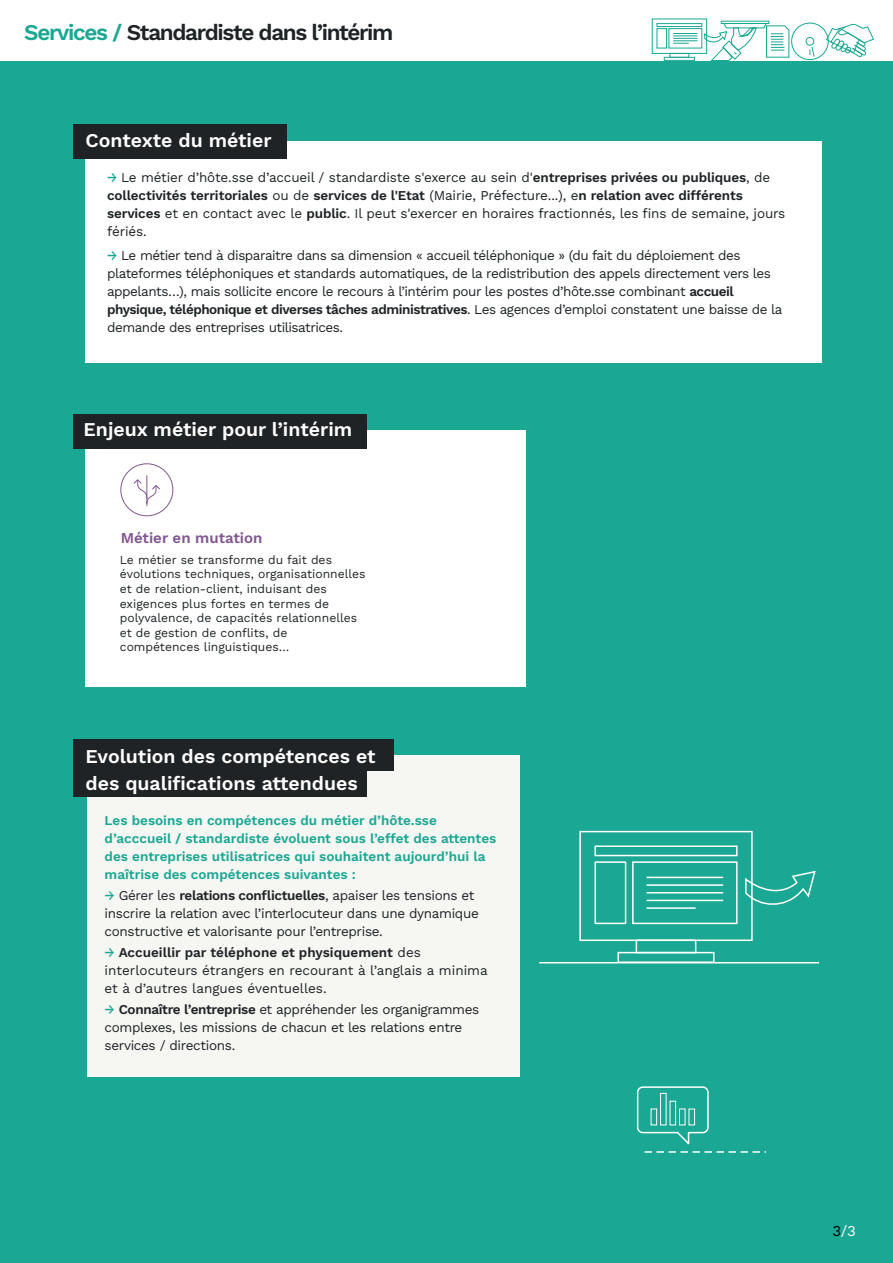
<style>
.page{position:relative;width:893px;height:1263px;background:#fff}
.page>*{position:absolute;margin:0;border:0;box-sizing:border-box;transform-origin:0 0}
.t1{font:600 22.5px "Work Sans";letter-spacing:-.06em;color:#1f2325}
.t2{font:600 19.5px/27px "Work Sans";color:#fff}
.t3{font:600 15px "Work Sans";color:#825691}
.t4{font:15px "Work Sans";color:#fff}
.t5{font:13.5px/18px "Work Sans";letter-spacing:-.025em;color:#1f2325}
.t6{font:600 13.5px/18px "Work Sans";color:#1aa793}
.t7{font:13.5px/18px "Work Sans";color:#1f2325}
.t8{font:12.15px/14.5px "Work Sans";color:#1f2325}
.s1{color:#1aa793}
.s2{font-weight:500;color:#1aa793}
.s3{font-weight:600}
.s4{color:#000001}
</style>
<div class="page">
<div style="left:0;top:2px;width:893px;height:1261px;background:#1aa793"></div>
<hr style="left:539px;top:962px;width:280px;height:1px;background:#fff">
<div style="left:579px;top:831px;width:174px;height:110px;border:2px solid #fff"></div>
<div style="left:636px;top:939px;width:60px;height:14px;border:2px solid #fff"></div>
<div style="left:617px;top:952px;width:97px;height:11px;border:2px solid #fff"></div>
<div style="left:594px;top:845px;width:144px;height:11px;border:2px solid #fff"></div>
<div style="left:594px;top:861px;width:32px;height:63px;border:2px solid #fff"></div>
<div style="left:632px;top:861px;width:106px;height:63px;border:2px solid #fff"></div>
<hr style="left:646px;top:877px;width:77px;height:1px;background:#fff">
<hr style="left:646px;top:884px;width:77px;height:2px;background:#fff">
<hr style="left:646px;top:892px;width:77px;height:1px;background:#fff">
<hr style="left:646px;top:900px;width:77px;height:1px;background:#fff">
<hr style="left:646px;top:907px;width:50px;height:2px;background:#fff">
<svg style="left:745px;top:870px;width:71px;height:38px"></svg>
<svg style="left:636px;top:1086px;width:130px;height:67px"></svg>
<div style="left:651px;top:1108px;width:6px;height:17px;border:1px solid #fff"></div>
<div style="left:660px;top:1093px;width:7px;height:32px;border:1px solid #fff"></div>
<div style="left:670px;top:1101px;width:6px;height:24px;border:1px solid #fff"></div>
<div style="left:679px;top:1108px;width:6px;height:17px;border:1px solid #fff"></div>
<div style="left:688px;top:1108px;width:7px;height:17px;border:1px solid #fff"></div>
<div style="left:87px;top:755px;width:432px;height:321px;background:#f6f6f3"></div>
<div style="left:73px;top:739px;width:321px;height:31px;background:#1f2325"></div>
<div style="left:73px;top:769px;width:294px;height:28px;background:#1f2325"></div>
<div style="left:85px;top:142px;width:737px;height:221px;background:#fff"></div>
<div style="left:73px;top:125px;width:214px;height:34px;background:#1f2325"></div>
<div style="left:0;top:0;width:893px;height:61px;background:#fff"></div>
<div style="left:86px;top:431px;width:440px;height:256px;background:#fff"></div>
<div style="left:74px;top:414px;width:293px;height:34px;background:#1f2325"></div>
<div style="left:120px;top:463px;width:53px;height:53px;border:1px solid #825691;border-radius:50%"></div>
<hr style="left:146px;top:476px;width:1px;height:30px;background:#825691">
<svg style="left:133px;top:478px;width:27px;height:27px"></svg>
<div style="left:670px;top:53px;width:19px;height:5px;border:1px solid #1aa793"></div>
<div style="left:664px;top:57px;width:31px;height:4px;border:1px solid #1aa793"></div>
<div style="left:657px;top:23px;width:45px;height:4px;border:1px solid #1aa793"></div>
<div style="left:657px;top:28px;width:10px;height:20px;border:1px solid #1aa793"></div>
<div style="left:668px;top:28px;width:34px;height:20px;border:1px solid #1aa793"></div>
<svg style="left:673px;top:33px;width:24px;height:11px"></svg>
<svg style="left:704px;top:22px;width:170px;height:39px"></svg>
<h1 class="t1" style="left:24px;top:15px;width:371px"><span class="s1">Services /</span> Standardiste dans l’intérim</h1>
<h2 class="t2" style="left:86px;top:126px;width:188px">Contexte du métier</h2>
<p class="t5" style="left:107px;top:168px;width:680px"><span class="s2">→</span> Le métier d’hôte.sse d’accueil / standardiste s'exerce au sein d'<span class="s3">entreprises privées ou publiques</span>, de <span class="s3">collectivités territoriales</span> ou de <span class="s3">services de l'Etat</span> (Mairie, Préfecture...), e<span class="s3">n relation avec différents services</span> et en contact avec le <span class="s3">public</span>. Il peut s'exercer en horaires fractionnés, les fins de semaine, jours fériés.</p>
<p class="t5" style="left:107px;top:246px;width:677px"><span class="s2">→</span> Le métier tend à disparaitre dans sa dimension « accueil téléphonique » (du fait du déploiement des plateformes téléphoniques et standards automatiques, de la redistribution des appels directement vers les appelants…), mais sollicite encore le recours à l’intérim pour les postes d’hôte.sse combinant <span class="s3">accueil physique, téléphonique et diverses tâches administratives</span>. Les agences d’emploi constatent une baisse de la demande des entreprises utilisatrices.</p>
<h2 class="t2" style="left:84px;top:415px;width:270px">Enjeux métier pour l’intérim</h2>
<p class="t3" style="left:121px;top:526px;width:143px">Métier en mutation</p>
<p class="t8" style="left:120px;top:552px;width:247px">Le métier se transforme du fait des évolutions techniques, organisationnelles et de relation-client, induisant des exigences plus fortes en termes de polyvalence, de capacités relationnelles et de gestion de conflits, de compétences linguistiques…</p>
<h2 class="t2" style="left:86px;top:742px;width:292px">Evolution des compétences et des qualifications attendues</h2>
<p class="t6" style="left:105px;top:811px;width:393px">Les besoins en compétences du métier d’hôte.sse d’acccueil / standardiste évoluent sous l’effet des attentes des entreprises utilisatrices qui souhaitent aujourd’hui la maîtrise des compétences suivantes :</p>
<p class="t5" style="left:105px;top:886px;width:376px"><span class="s2">→</span> Gérer les <span class="s3">relations conflictuelles</span>, apaiser les tensions et inscrire la relation avec l’interlocuteur dans une dynamique constructive et valorisante pour l’entreprise.</p>
<p class="t7" style="left:105px;top:943px;width:385px"><span class="s2">→</span> <span class="s3">Accueillir par téléphone et physiquement</span> des interlocuteurs étrangers en recourant à l’anglais a minima et à d’autres langues éventuelles.</p>
<p class="t5" style="left:105px;top:1000px;width:376px"><span class="s2">→</span> <span class="s3">Connaître l’entreprise</span> et appréhender les organigrammes complexes, les missions de chacun et les relations entre services / directions.</p>
<p class="t4" style="left:832px;top:1220px;width:25px"><span class="s4">3</span>/3</p>
</div>
